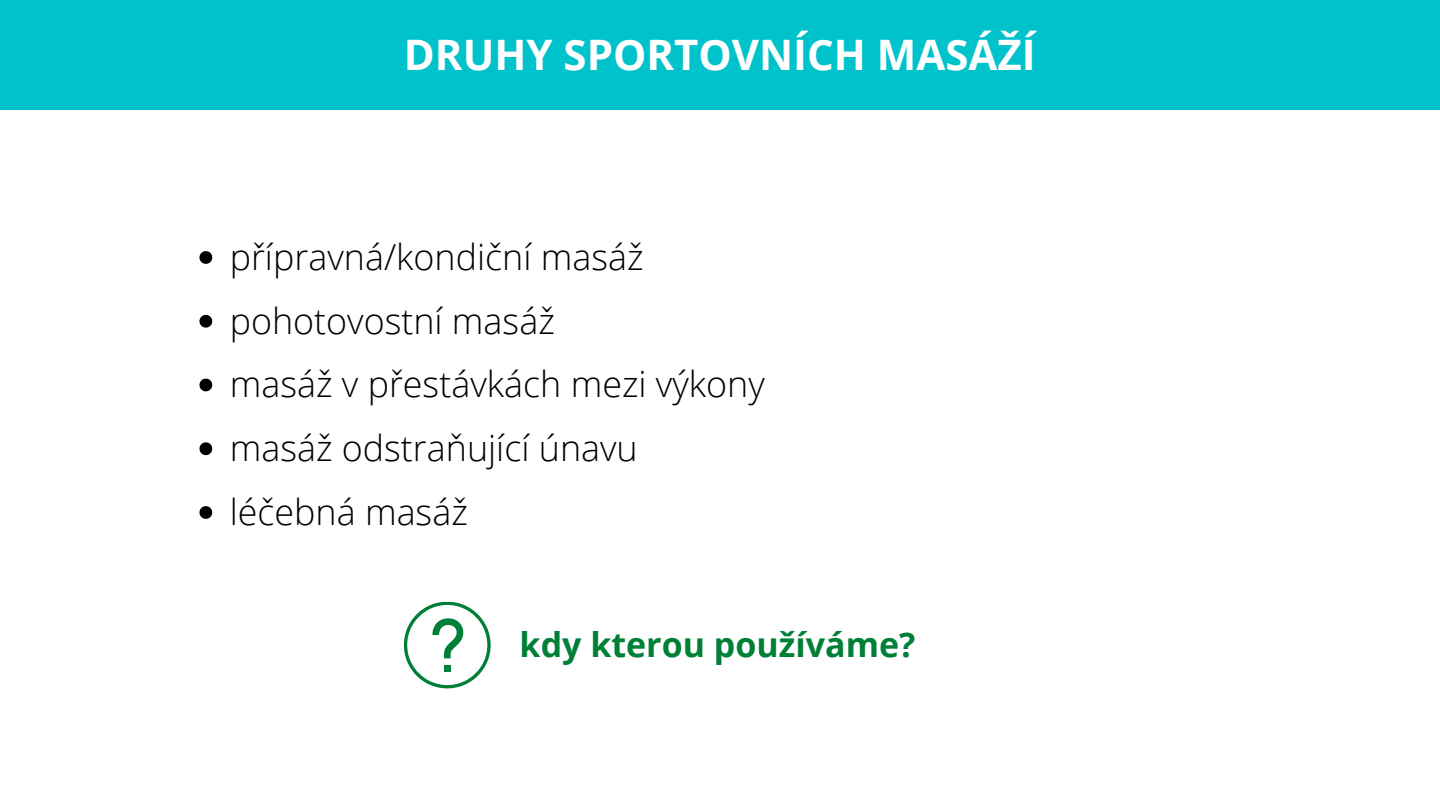
<style>
.page{position:relative;width:1440px;height:810px;background:#fff}
.page>*{position:absolute;margin:0;border:0;box-sizing:border-box;transform-origin:0 0}
.t1{font:700 42px "Open Sans";color:#fff}
.t2{font:300 35.9px "Open Sans";color:#000}
.t3{font:700 34px "Open Sans";color:#008037}
</style>
<div class="page">
<div style="left:0;top:0;width:1440px;height:110px;background:#00c2cb"></div>
<svg style="left:404px;top:602px;width:87px;height:86px"></svg>
<div style="left:444px;top:665px;width:7px;height:7px;background:#008037"></div>
<svg style="left:199px;top:251px;width:13px;height:13px"></svg>
<svg style="left:199px;top:315px;width:13px;height:13px"></svg>
<svg style="left:199px;top:379px;width:13px;height:12px"></svg>
<svg style="left:199px;top:442px;width:13px;height:13px"></svg>
<svg style="left:199px;top:506px;width:13px;height:13px"></svg>
<p class="t1" style="left:404px;top:25px;width:633px">DRUHY SPORTOVNÍCH MASÁŽÍ</p>
<p class="t2" style="left:230px;top:232px;width:415px">přípravná/kondiční masáž</p>
<h1 class="t2" style="left:230px;top:295px;width:327px">pohotovostní masáž</h1>
<p class="t2" style="left:230px;top:359px;width:537px">masáž v přestávkách mezi výkony</p>
<p class="t2" style="left:230px;top:423px;width:410px">masáž odstraňující únavu</p>
<p class="t2" style="left:230px;top:487px;width:240px">léčebná masáž</p>
<p class="t3" style="left:520px;top:620px;width:397px">kdy kterou používáme?</p>
</div>
